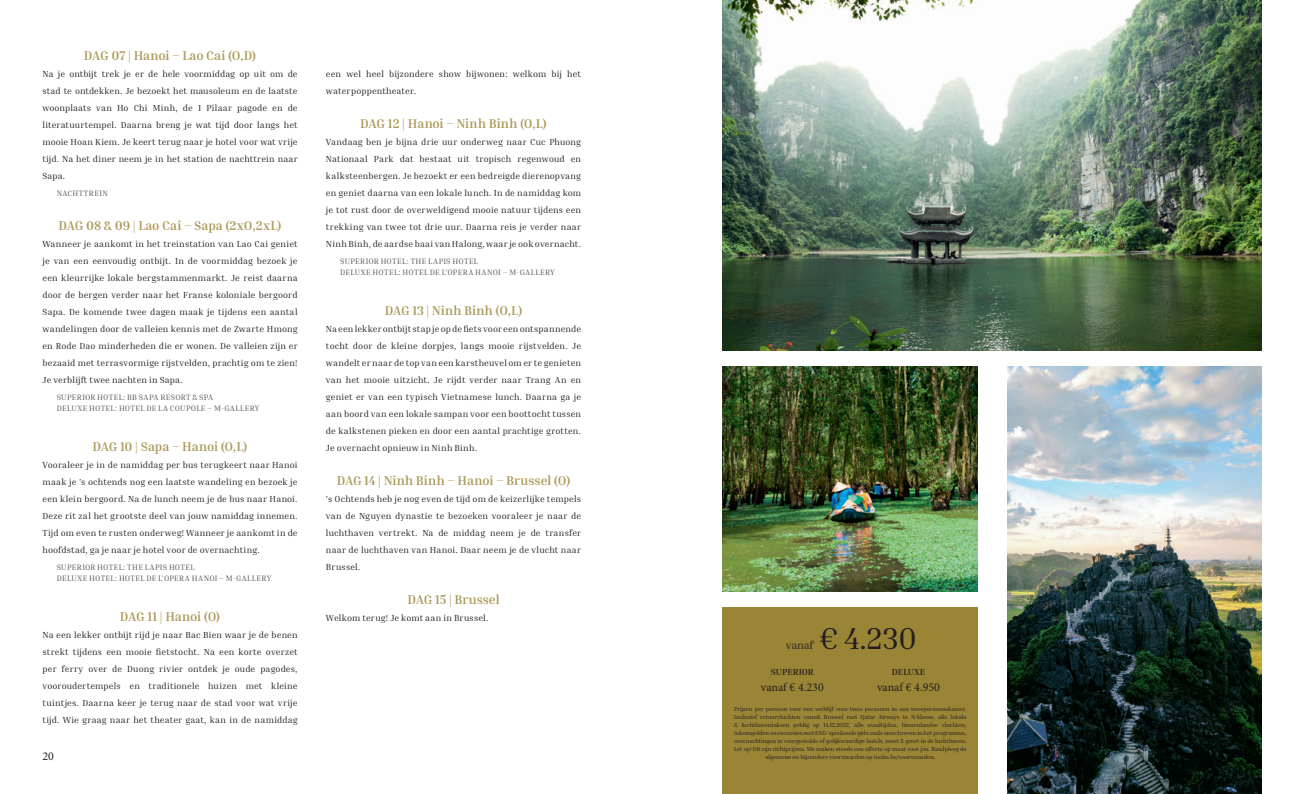
<style>
.page{position:relative;width:1304px;height:794px;background:#fff}
.page>*{position:absolute;margin:0;border:0;box-sizing:border-box;transform-origin:0 0}
.t1{font:31px "Inria Serif";color:#231f20}
.t2{font:700 13px "Inria Serif";letter-spacing:-.005em;color:#ac9858}
.t3{font:12px "Minion Pro";color:#231f20}
.t4{font:11px "Inria Serif";letter-spacing:-.02em;color:#231f20}
.t5{font:9px/17px "Inria Serif";letter-spacing:.015em;color:#231f20;text-align:justify}
.t6{font:700 9px "Inria Serif";color:#231f20}
.t7{font:8px/11px "Inria Serif";letter-spacing:.045em;color:#57585a}
.t8{font:6px/8px "Inria Serif";letter-spacing:-.02em;color:#231f20;text-align:center}
</style>
<div class="page">
<img style="left:1007px;top:367px;width:254px;height:427px">
<div style="left:723px;top:607px;width:255px;height:187px;background:#9a8536"></div>
<img style="left:723px;top:0;width:538px;height:351px">
<img style="left:723px;top:367px;width:255px;height:224px">
<h2 class="t2" style="left:84px;top:47px;width:174px">DAG 07 | Hanoi – Lao Cai (O,D)</h2>
<p class="t5" style="left:43px;top:65px;width:257px">Na je ontbijt trek je er de hele voormiddag op uit om de stad te ontdekken. Je bezoekt het mausoleum en de laatste woonplaats van Ho Chi Minh, de 1 Pilaar pagode en de literatuurtempel. Daarna breng je wat tijd door langs het mooie Hoan Kiem. Je keert terug naar je hotel voor wat vrije tijd. Na het diner neem je in het station de nachttrein naar Sapa.</p>
<p class="t7" style="left:57px;top:187px;width:53px">NACHTTREIN</p>
<h2 class="t2" style="left:59px;top:217px;width:225px">DAG 08 &amp; 09 | Lao Cai – Sapa (2xO,2xL)</h2>
<p class="t5" style="left:43px;top:235px;width:257px">Wanneer je aankomt in het treinstation van Lao Cai geniet je van een eenvoudig ontbijt. In de voormiddag bezoek je een kleurrijke lokale bergstammenmarkt. Je reist daarna door de bergen verder naar het Franse koloniale bergoord Sapa. De komende twee dagen maak je tijdens een aantal wandelingen door de valleien kennis met de Zwarte Hmong en Rode Dao minderheden die er wonen. De valleien zijn er bezaaid met terrasvormige rijstvelden, prachtig om te zien!<br>Je verblijft twee nachten in Sapa.</p>
<p class="t7" style="left:57px;top:391px;width:204px">SUPERIOR HOTEL: BB SAPA RESORT &amp; SPA<br>DELUXE HOTEL: HOTEL DE LA COUPOLE – M-GALLERY</p>
<h2 class="t2" style="left:93px;top:438px;width:156px">DAG 10 | Sapa – Hanoi (O,L)</h2>
<p class="t5" style="left:43px;top:456px;width:257px">Vooraleer je in de namiddag per bus terugkeert naar Hanoi maak je ’s ochtends nog een laatste wandeling en bezoek je een klein bergoord. Na de lunch neem je de bus naar Hanoi.<br>Deze rit zal het grootste deel van jouw namiddag innemen.<br>Tijd om even te rusten onderweg! Wanneer je aankomt in de hoofdstad, ga je naar je hotel voor de overnachting.</p>
<p class="t7" style="left:57px;top:561px;width:216px">SUPERIOR HOTEL: THE LAPIS HOTEL<br>DELUXE HOTEL: HOTEL DE L’OPERA HANOI – M-GALLERY</p>
<h2 class="t2" style="left:120px;top:608px;width:102px">DAG 11 | Hanoi (O)</h2>
<p class="t5" style="left:43px;top:626px;width:257px">Na een lekker ontbijt rijd je naar Bac Bien waar je de benen strekt tijdens een mooie fietstocht. Na een korte overzet per ferry over de Duong rivier ontdek je oude pagodes, vooroudertempels en traditionele huizen met kleine tuintjes. Daarna keer je terug naar de stad voor wat vrije tijd. Wie graag naar het theater gaat, kan in de namiddag</p>
<h3 class="t3" style="left:43px;top:748px;width:13px">20</h3>
<p class="t5" style="left:326px;top:65px;width:257px">een wel heel bijzondere show bijwonen: welkom bij het waterpoppentheater.</p>
<h2 class="t2" style="left:360px;top:115px;width:188px">DAG 12 | Hanoi – Ninh Binh (O,L)</h2>
<p class="t5" style="left:326px;top:133px;width:257px">Vandaag ben je bijna drie uur onderweg naar Cuc Phuong Nationaal Park dat bestaat uit tropisch regenwoud en kalksteenbergen. Je bezoekt er een bedreigde dierenopvang en geniet daarna van een lokale lunch. In de namiddag kom je tot rust door de overweldigend mooie natuur tijdens een trekking van twee tot drie uur. Daarna reis je verder naar Ninh Binh, de aardse baai van Halong, waar je ook overnacht.</p>
<p class="t7" style="left:340px;top:255px;width:216px">SUPERIOR HOTEL: THE LAPIS HOTEL<br>DELUXE HOTEL: HOTEL DE L’OPERA HANOI – M-GALLERY</p>
<h2 class="t2" style="left:385px;top:302px;width:139px">DAG 13 | Ninh Binh (O,L)</h2>
<p class="t5" style="left:326px;top:320px;width:257px">Na een lekker ontbijt stap je op de fiets voor een ontspannende tocht door de kleine dorpjes, langs mooie rijstvelden. Je wandelt er naar de top van een karstheuvel om er te genieten van het mooie uitzicht. Je rijdt verder naar Trang An en geniet er van een typisch Vietnamese lunch. Daarna ga je aan boord van een lokale sampan voor een boottocht tussen de kalkstenen pieken en door een aantal prachtige grotten.<br>Je overnacht opnieuw in Ninh Binh.</p>
<h2 class="t2" style="left:337px;top:472px;width:235px">DAG 14 | Ninh Binh – Hanoi – Brussel (O)</h2>
<p class="t5" style="left:326px;top:490px;width:257px">’s Ochtends heb je nog even de tijd om de keizerlijke tempels van de Nguyen dynastie te bezoeken vooraleer je naar de luchthaven vertrekt. Na de middag neem je de transfer naar de luchthaven van Hanoi. Daar neem je de vlucht naar Brussel.</p>
<h2 class="t2" style="left:408px;top:591px;width:94px">DAG 15 | Brussel</h2>
<p class="t5" style="left:326px;top:609px;width:164px">Welkom terug! Je komt aan in Brussel.</p>
<h1 class="t1" style="left:820px;top:619px;width:99px">€ 4.230</h1>
<p class="t4" style="left:786px;top:638px;width:29px">vanaf</p>
<p class="t6" style="left:771px;top:665px;width:45px">SUPERIOR</p>
<p class="t6" style="left:892px;top:665px;width:35px">DELUXE</p>
<h3 class="t3" style="left:761px;top:679px;width:64px">vanaf € 4.230</h3>
<h3 class="t3" style="left:877px;top:679px;width:64px">vanaf € 4.950</h3>
<p class="t8" style="left:734px;top:705px;width:234px">Prijzen per persoon voor een verblijf voor twee personen in een tweepersoonskamer.<br>Inclusief retourvluchten vanuit Brussel met Qatar Airways in N-klasse, alle lokale &amp; luchthaventaksen geldig op 14.12.2022, alle maaltijden, binnenlandse vluchten, inkomgelden en excursies met ENG-sprekende gids zoals omschreven in het programma, overnachtingen in voorgestelde of gelijkwaardige hotels, meet &amp; greet in de luchthaven.<br>Let op! Dit zijn richtprijzen. We maken steeds een offerte op maat voor jou. Raadpleeg de algemene en bijzondere voorwaarden op tooku.be/voorwaarden.</p>
</div>
